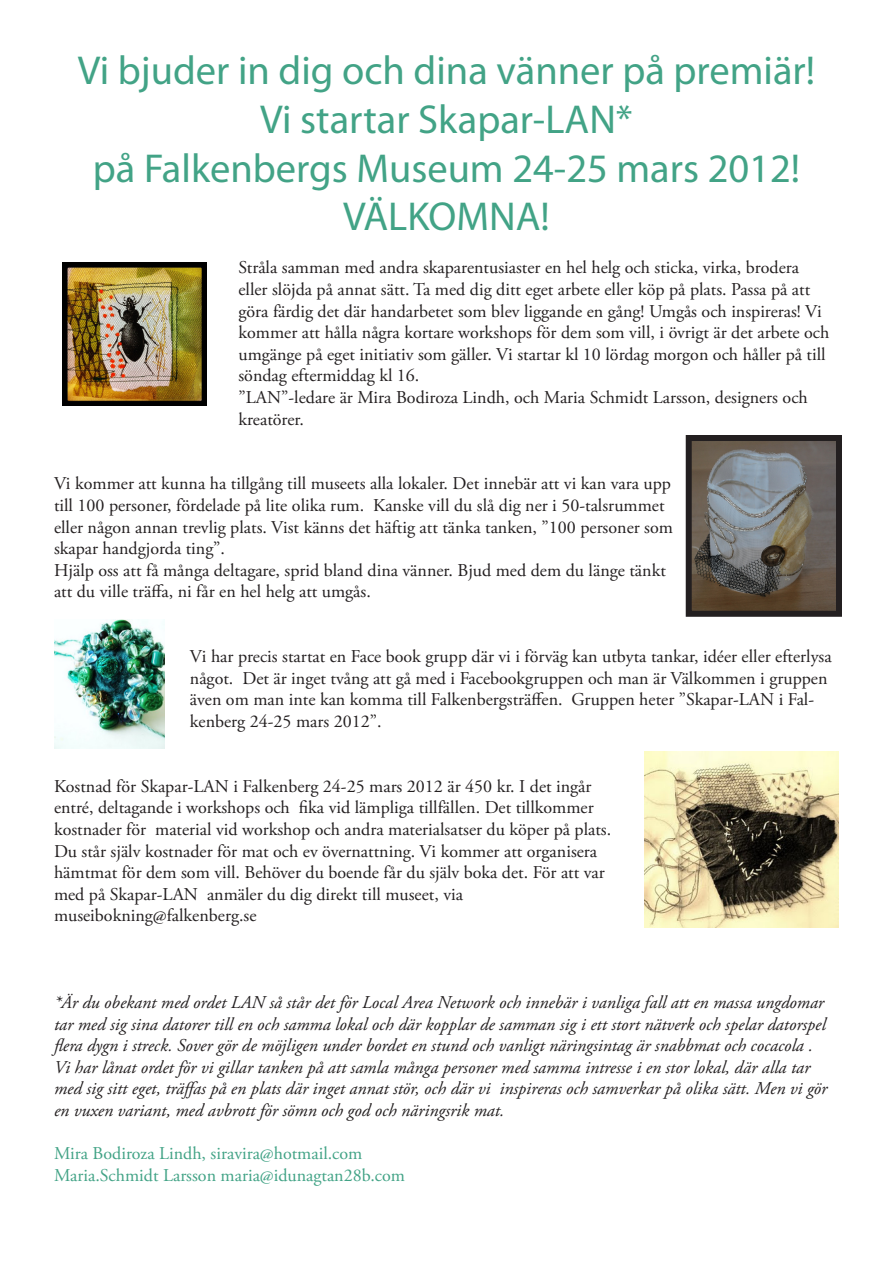
<style>
.page{position:relative;width:893px;height:1263px;background:#fff}
.page>*{position:absolute;margin:0;border:0;box-sizing:border-box;transform-origin:0 0}
.t1{font:40.5px "Myriad Pro";color:#42a386}
.t2{font:18px/21.6px "Adobe Garamond Pro";color:#231f20}
.t3{font:italic 18px/21.6px "Adobe Garamond Pro";color:#231f20;text-align:justify}
.t4{font:18px "Adobe Garamond Pro";color:#42a386}
</style>
<div class="page">
<img style="left:54px;top:619px;width:111px;height:129px">
<img style="left:644px;top:751px;width:195px;height:176px">
<img style="left:693px;top:442px;width:142px;height:168px">
<div style="left:686px;top:435px;width:156px;height:182px;border:6px solid #231f20"></div>
<img style="left:63px;top:262px;width:143px;height:144px">
<p class="t1" style="left:78px;top:46px;width:739px">Vi bjuder in dig och dina vänner på premiär!</p>
<p class="t1" style="left:260px;top:94px;width:374px">Vi startar Skapar-LAN*</p>
<p class="t1" style="left:93px;top:143px;width:709px">på Falkenbergs Museum 24-25 mars 2012!</p>
<p class="t1" style="left:343px;top:192px;width:208px">VÄLKOMNA!</p>
<p class="t2" style="left:238px;top:258px;width:592px">Stråla samman med andra skaparentusiaster en hel helg och sticka, virka, brodera eller slöjda på annat sätt. Ta med dig ditt eget arbete eller köp på plats. Passa på att göra färdig det där handarbetet som blev liggande en gång! Umgås och inspireras! Vi kommer att hålla några kortare workshops för dem som vill, i övrigt är det arbete och umgänge på eget initiativ som gäller. Vi startar kl 10 lördag morgon och håller på till söndag eftermiddag kl 16.</p>
<p class="t2" style="left:238px;top:387px;width:571px">”LAN”-ledare är Mira Bodiroza Lindh, och Maria Schmidt Larsson, designers och kreatörer.</p>
<p class="t2" style="left:54px;top:474px;width:620px">Vi kommer att kunna ha tillgång till museets alla lokaler. Det innebär att vi kan vara upp till 100 personer, fördelade på lite olika rum. Kanske vill du slå dig ner i 50-talsrummet eller någon annan trevlig plats. Vist känns det häftig att tänka tanken, ”100 personer som skapar handgjorda ting”.</p>
<p class="t2" style="left:54px;top:560px;width:613px">Hjälp oss att få många deltagare, sprid bland dina vänner. Bjud med dem du länge tänkt att du ville träffa, ni får en hel helg att umgås.</p>
<p class="t2" style="left:190px;top:646px;width:643px">Vi har precis startat en Face book grupp där vi i förväg kan utbyta tankar, idéer eller efterlysa något. Det är inget tvång att gå med i Facebookgruppen och man är Välkommen i gruppen även om man inte kan komma till Falkenbergsträffen. Gruppen heter ”Skapar-LAN i Fal&shy;kenberg 24-25 mars 2012”.</p>
<p class="t2" style="left:54px;top:776px;width:559px">Kostnad för Skapar-LAN i Falkenberg 24-25 mars 2012 är 450 kr. I det ingår entré, deltagande i workshops och fika vid lämpliga tillfällen. Det tillkommer kostnader för material vid workshop och andra materialsatser du köper på plats.<br>Du står själv kostnader för mat och ev övernattning. Vi kommer att organisera hämtmat för dem som vill. Behöver du boende får du själv boka det. För att var med på Skapar-LAN anmäler du dig direkt till museet, via</p>
<p class="t2" style="left:54px;top:906px;width:204px">museibokning@falkenberg.se</p>
<p class="t3" style="left:54px;top:992px;width:773px">*Är du obekant med ordet LAN så står det för Local Area Network och innebär i vanliga fall att en massa ungdomar tar med sig sina datorer till en och samma lokal och där kopplar de samman sig i ett stort nätverk och spelar datorspel flera dygn i streck. Sover gör de möjligen under bordet en stund och vanligt näringsintag är snabbmat och cocacola .</p>
<p class="t3" style="left:54px;top:1057px;width:775px;text-align:left">Vi har lånat ordet för vi gillar tanken på att samla många personer med samma intresse i en stor lokal, där alla tar med sig sitt eget, träffas på en plats där inget annat stör, och där vi inspireras och samverkar på olika sätt. Men vi gör en vuxen variant, med avbrott för sömn och god och näringsrik mat.</p>
<p class="t4" style="left:54px;top:1142px;width:310px">Mira Bodiroza Lindh, siravira@hotmail.com</p>
<p class="t4" style="left:54px;top:1164px;width:353px">Maria.Schmidt Larsson maria@idunagtan28b.com</p>
</div>
